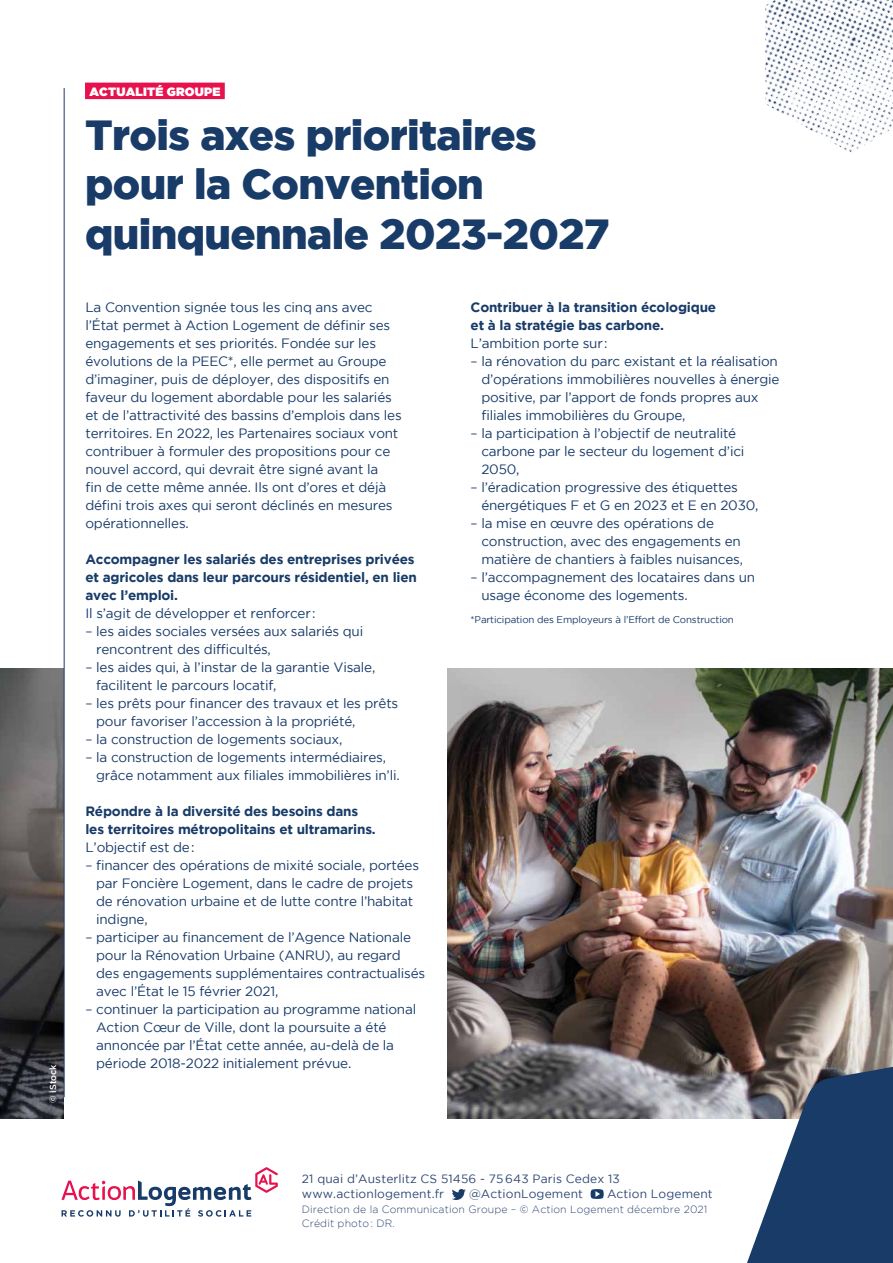
<style>
.page{position:relative;width:893px;height:1263px;background:#fff}
.page>*{position:absolute;margin:0;border:0;box-sizing:border-box;transform-origin:0 0}
.t1{font:900 42px/49.5px "Gotham";letter-spacing:-.015em;color:#183b68}
.t2{font:13.5px/18px "Gotham";letter-spacing:-.015em;color:#183b68}
.t3{font:700 13.5px/18px "Gotham";letter-spacing:-.015em;color:#183b68}
.t4{font:12px/15px "Gotham";letter-spacing:.01em;color:#304773}
.t5{font:12px "Gotham Ultra";letter-spacing:.02em;color:#fff}
.t6{font:300 10.5px/13.5px "Gotham";letter-spacing:.01em;color:#304773}
.t7{font:9.75px "Gotham";letter-spacing:-.015em;color:#183b68}
.t8{font:500 9px "Gotham";color:#fff}
</style>
<div class="page">
<img style="left:447px;top:669px;width:446px;height:449px">
<img style="left:0;top:669px;width:64px;height:449px">
<img style="left:765px;top:0;width:128px;height:152px">
<div style="left:85px;top:83px;width:140px;height:16px;background:#e6114d"></div>
<svg style="left:61px;top:1167px;width:217px;height:49px"></svg>
<svg style="left:452px;top:1189px;width:14px;height:11px"></svg>
<svg style="left:591px;top:1189px;width:13px;height:10px"></svg>
<svg style="left:698px;top:1022px;width:195px;height:241px"></svg>
<hr style="left:64px;top:88px;width:1px;height:1009px;background:#183b68">
<p class="t8" style="left:48px;top:1103px;width:40px;rotate:-90deg">© iStock</p>
<p class="t5" style="left:89px;top:85px;width:133px">ACTUALITÉ GROUPE</p>
<h1 class="t1" style="left:85px;top:109px;width:526px">Trois axes prioritaires pour la Convention quinquennale 2023-2027</h1>
<p class="t2" style="left:85px;top:298px;width:318px">La Convention signée tous les cinq ans avec l’État permet à Action Logement de définir ses engagements et ses priorités. Fondée sur les évolutions de la PEEC*, elle permet au Groupe d’imaginer, puis de déployer, des dispositifs en faveur du logement abordable pour les salariés et de l’attractivité des bassins d’emplois dans les territoires. En 2022, les Partenaires sociaux vont contribuer à formuler des propositions pour ce nouvel accord, qui devrait être signé avant la<br>fin de cette même année. Ils ont d’ores et déjà défini trois axes qui seront déclinés en mesures opérationnelles.</p>
<p class="t3" style="left:85px;top:550px;width:333px">Accompagner les salariés des entreprises privées et agricoles dans leur parcours résidentiel, en lien avec l’emploi.</p>
<p class="t2" style="left:85px;top:604px;width:232px">Il s’agit de développer et renforcer:</p>
<p class="t2" style="left:96px;top:622px;width:269px;text-indent:-11px">– les aides sociales versées aux salariés qui rencontrent des difficultés,</p>
<p class="t2" style="left:96px;top:658px;width:281px;text-indent:-11px">– les aides qui, à l’instar de la garantie Visale, facilitent le parcours locatif,</p>
<p class="t2" style="left:96px;top:694px;width:304px;text-indent:-11px">– les prêts pour financer des travaux et les prêts pour favoriser l’accession à la propriété,</p>
<p class="t2" style="left:85px;top:730px;width:258px">– la construction de logements sociaux,</p>
<p class="t2" style="left:96px;top:748px;width:305px;text-indent:-11px">– la construction de logements intermédiaires, grâce notamment aux filiales immobilières in’li.</p>
<p class="t3" style="left:85px;top:802px;width:292px">Répondre à la diversité des besoins dans les territoires métropolitains et ultramarins.</p>
<p class="t2" style="left:85px;top:838px;width:111px">L’objectif est de:</p>
<p class="t2" style="left:96px;top:856px;width:324px;text-indent:-11px">– financer des opérations de mixité sociale, portées par Foncière Logement, dans le cadre de projets de rénovation urbaine et de lutte contre l’habitat indigne,</p>
<p class="t2" style="left:96px;top:928px;width:331px;text-indent:-11px">– participer au financement de l’Agence Nationale pour la Rénovation Urbaine (ANRU), au regard des engagements supplémentaires contractualisés avec l’État le 15 février 2021,</p>
<p class="t2" style="left:96px;top:1000px;width:322px;text-indent:-11px">– continuer la participation au programme national Action Cœur de Ville, dont la poursuite a été annoncée par l’État cette année, au-delà de la période 2018-2022 initialement prévue.</p>
<p class="t3" style="left:471px;top:298px;width:247px">Contribuer à la transition écologique et à la stratégie bas carbone.</p>
<p class="t2" style="left:471px;top:334px;width:138px">L’ambition porte sur:</p>
<p class="t2" style="left:481px;top:352px;width:300px;text-indent:-11px">– la rénovation du parc existant et la réalisation d’opérations immobilières nouvelles à énergie positive, par l’apport de fonds propres aux filiales immobilières du Groupe,</p>
<p class="t2" style="left:481px;top:424px;width:265px;text-indent:-11px">– la participation à l’objectif de neutralité carbone par le secteur du logement d’ici<br>2050,</p>
<p class="t2" style="left:481px;top:478px;width:279px;text-indent:-11px">– l’éradication progressive des étiquettes énergétiques F et G en 2023 et E en 2030,</p>
<p class="t2" style="left:481px;top:514px;width:263px;text-indent:-11px">– la mise en œuvre des opérations de construction, avec des engagements en matière de chantiers à faibles nuisances,</p>
<p class="t2" style="left:481px;top:568px;width:275px;text-indent:-11px">– l’accompagnement des locataires dans un usage économe des logements.</p>
<p class="t7" style="left:471px;top:615px;width:265px">*Participation des Employeurs à l’Effort de Construction</p>
<p class="t4" style="left:302px;top:1171px;width:319px">21 quai d’Austerlitz CS 51456 - 75643 Paris Cedex 13 www.actionlogement.fr</p>
<p class="t4" style="left:469px;top:1186px;width:115px">@ActionLogement</p>
<p class="t4" style="left:607px;top:1186px;width:107px">Action Logement</p>
<p class="t6" style="left:302px;top:1202px;width:407px">Direction de la Communication Groupe – © Action Logement décembre 2021<br>Crédit photo: DR.</p>
</div>
